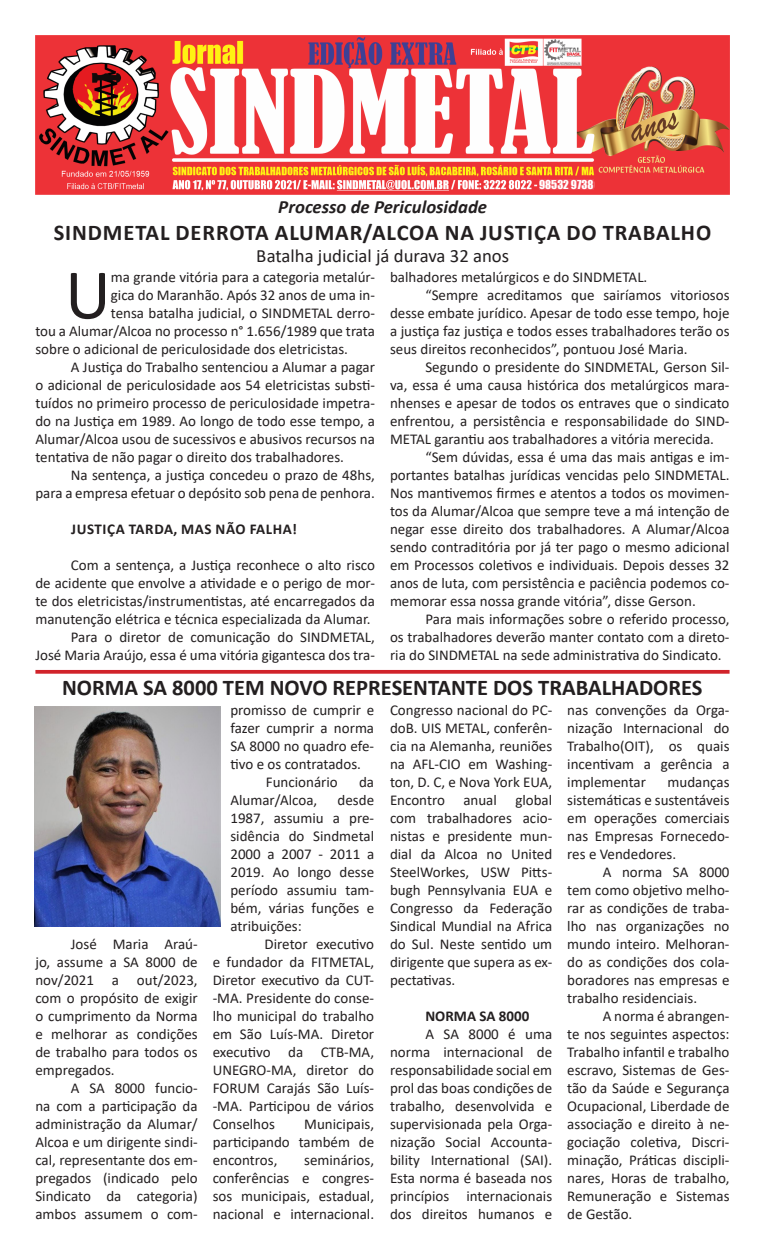
<style>
.page{position:relative;width:765px;height:1260px;background:#fff}
.page>*{position:absolute;margin:0;border:0;box-sizing:border-box;transform-origin:0 0}
.t1{font:71.75px "Calibri";color:#231f20}
.t2{font:700 22.5px "Calibri";letter-spacing:.04em;color:#231f20}
.t3{font:700 22.5px "Calibri";color:#231f20}
.t4{font:18.75px "Calibri";color:#231f20}
.t5{font:italic 700 18.75px "Calibri";color:#231f20}
.t6{font:15px/18px "Calibri";color:#231f20;text-align:justify}
.t7{font:700 15px "Calibri";letter-spacing:.035em;color:#231f20}
.t8{font:700 15px "Calibri";color:#231f20}
.t9{font:11.25px "Impact";color:#fff}
</style>
<div class="page">
<svg style="left:35px;top:670px;width:695px;height:4px;background:#d43339"></svg>
<img style="left:35px;top:707px;width:186px;height:219px">
<img style="left:35px;top:35px;width:695px;height:159px">
<div style="left:539px;top:179px;width:55px;height:11px;background:#ee434e"></div>
<p class="t9" style="left:539px;top:175px;width:56px">98532 9738</p>
<p class="t5" style="left:278px;top:193px;width:210px">Processo de Periculosidade</p>
<p class="t4" style="left:256px;top:242px;width:254px">Batalha judicial já durava 32 anos</p>
<p class="t2" style="left:54px;top:217px;width:659px">SINDMETAL DERROTA ALUMAR/ALCOA NA JUSTIÇA DO TRABALHO</p>
<p class="t1" style="left:65px;top:245px;width:48px">U</p>
<p class="t6" style="left:111px;top:268px;width:266px">ma grande vitória para a categoria metalúr-</p>
<p class="t6" style="left:111px;top:286px;width:266px">gica do Maranhão. Após 32 anos de uma in-</p>
<p class="t6" style="left:111px;top:304px;width:266px">tensa batalha judicial, o SINDMETAL derro-</p>
<p class="t6" style="left:35px;top:322px;width:341px">tou a Alumar/Alcoa no processo n° 1.656/1989 que trata</p>
<p class="t6" style="left:35px;top:340px;width:314px">sobre o adicional de periculosidade dos eletricistas.</p>
<p class="t6" style="left:35px;top:358px;width:341px;text-indent:35px">A Justiça do Trabalho sentenciou a Alumar a pagar o adicional de periculosidade aos 54 eletricistas substi&shy;tuídos no primeiro processo de periculosidade impetra&shy;do na Justiça em 1989. Ao longo de todo esse tempo, a Alumar/Alcoa usou de sucessivos e abusivos recursos na tentativa de não pagar o direito dos trabalhadores.</p>
<p class="t6" style="left:35px;top:466px;width:341px;text-align:right">Na sentença, a justiça concedeu o prazo de 48hs,<br>para a empresa efetuar o depósito sob pena de penhora.</p>
<p class="t7" style="left:71px;top:519px;width:228px">JUSTIÇA TARDA, MAS NÃO FALHA!</p>
<p class="t6" style="left:35px;top:556px;width:341px;text-indent:35px">Com a sentença, a Justiça reconhece o alto risco de acidente que envolve a atividade e o perigo de mor&shy;te dos eletricistas/instrumentistas, até encarregados da manutenção elétrica e técnica especializada da Alumar.</p>
<p class="t6" style="left:35px;top:628px;width:341px;text-align:right">Para o diretor de comunicação do SINDMETAL,<br>José Maria Araújo, essa é uma vitória gigantesca dos tra-</p>
<p class="t6" style="left:390px;top:268px;width:259px">balhadores metalúrgicos e do SINDMETAL.</p>
<p class="t6" style="left:390px;top:286px;width:341px;text-indent:35px">“Sempre acreditamos que sairíamos vitoriosos desse embate jurídico. Apesar de todo esse tempo, hoje a justiça faz justiça e todos esses trabalhadores terão os seus direitos reconhecidos”, pontuou José Maria.</p>
<p class="t6" style="left:390px;top:358px;width:341px;text-indent:35px">Segundo o presidente do SINDMETAL, Gerson Sil&shy;va, essa é uma causa histórica dos metalúrgicos mara&shy;nhenses e apesar de todos os entraves que o sindicato enfrentou, a persistência e responsabilidade do SIND-METAL garantiu aos trabalhadores a vitória merecida.</p>
<p class="t6" style="left:390px;top:448px;width:341px;text-indent:35px">“Sem dúvidas, essa é uma das mais antigas e im&shy;portantes batalhas jurídicas vencidas pelo SINDMETAL.<br>Nos mantivemos firmes e atentos a todos os movimen&shy;tos da Alumar/Alcoa que sempre teve a má intenção de negar esse direito dos trabalhadores. A Alumar/Alcoa sendo contraditória por já ter pago o mesmo adicional em Processos coletivos e individuais. Depois desses 32 anos de luta, com persistência e paciência podemos co&shy;memorar essa nossa grande vitória”, disse Gerson.</p>
<p class="t6" style="left:390px;top:610px;width:341px;text-indent:35px">Para mais informações sobre o referido processo, os trabalhadores deverão manter contato com a direto&shy;ria do SINDMETAL na sede administrativa do Sindicato.</p>
<p class="t3" style="left:62px;top:672px;width:642px">NORMA SA 8000 TEM NOVO REPRESENTANTE DOS TRABALHADORES</p>
<p class="t6" style="left:35px;top:934px;width:164px;text-indent:35px">José Maria Araú&shy;jo, assume a SA 8000 de nov/2021 a out/2023, com o propósito de exigir o cumprimento da Norma e melhorar as condições de trabalho para todos os empregados.</p>
<p class="t6" style="left:35px;top:1078px;width:164px;text-indent:35px">A SA 8000 funcio&shy;na com a participação da administração da Alumar/ Alcoa e um dirigente sindi&shy;cal, representante dos em&shy;pregados (indicado pelo Sindicato da categoria) ambos assumem o com-</p>
<p class="t6" style="left:230px;top:700px;width:145px">promisso de cumprir e fazer cumprir a norma SA 8000 no quadro efe&shy;tivo e os contratados.</p>
<p class="t6" style="left:266px;top:772px;width:73px">Funcionário</p>
<p class="t6" style="left:359px;top:772px;width:17px">da</p>
<p class="t6" style="left:230px;top:790px;width:88px">Alumar/Alcoa,</p>
<p class="t6" style="left:230px;top:790px;width:145px;text-indent:107px">desde 1987, assumiu a pre&shy;sidência do Sindmetal 2000 a 2007 - 2011 a 2019. Ao longo desse período assumiu tam&shy;bém, várias funções e atribuições:</p>
<p class="t6" style="left:213px;top:934px;width:163px;text-indent:52px">Diretor executivo e fundador da FITMETAL, Diretor executivo da CUT--MA. Presidente do conse&shy;lho municipal do trabalho em São Luís-MA. Diretor executivo da CTB-MA, UNEGRO-MA, diretor do FORUM Carajás São Luís--MA. Participou de vários Conselhos</p>
<p class="t6" style="left:213px;top:1114px;width:163px;text-indent:92px">Municipais, participando também de encontros,</p>
<p class="t6" style="left:213px;top:1150px;width:163px;text-indent:91px">seminários, conferências e congres&shy;sos municipais, estadual, nacional e internacional.</p>
<p class="t6" style="left:390px;top:700px;width:164px">Congresso nacional do PC&shy;doB. UIS METAL, conferên&shy;cia na Alemanha, reuniões na AFL-CIO em Washing&shy;ton, D. C, e Nova York EUA, Encontro anual global com trabalhadores acio&shy;nistas e presidente mun&shy;dial da Alcoa no United SteelWorkes, USW Pitts&shy;bugh Pennsylvania EUA e Congresso da Federação Sindical Mundial na Africa do Sul. Neste sentido um dirigente que supera as ex&shy;pectativas.</p>
<p class="t8" style="left:425px;top:1005px;width:105px">NORMA SA 8000</p>
<p class="t6" style="left:390px;top:1024px;width:164px;text-indent:35px">A SA 8000 é uma norma internacional de responsabilidade social em prol das boas condições de trabalho, desenvolvida e supervisionada pela Orga&shy;nização Social Accounta&shy;bility International (SAI).<br>Esta norma é baseada nos princípios internacionais dos direitos humanos e</p>
<p class="t6" style="left:567px;top:700px;width:164px">nas convenções da Orga&shy;nização Internacional do Trabalho(OIT), os quais incentivam a gerência a implementar</p>
<p class="t6" style="left:567px;top:772px;width:164px;text-indent:100px">mudanças sistemáticas e sustentáveis em operações comerciais nas Empresas Fornecedo&shy;res e Vendedores.</p>
<p class="t6" style="left:567px;top:862px;width:164px;text-indent:35px">A norma SA 8000 tem como objetivo melho&shy;rar as condições de traba&shy;lho nas organizações no mundo inteiro. Melhoran&shy;do as condições dos cola&shy;boradores nas empresas e trabalho residenciais.</p>
<p class="t6" style="left:567px;top:1006px;width:164px;text-indent:35px">A norma é abrangen&shy;te nos seguintes aspectos:<br>Trabalho infantil e trabalho escravo, Sistemas de Ges&shy;tão da Saúde e Segurança Ocupacional, Liberdade de associação e direito à ne&shy;gociação coletiva, Discri&shy;minação, Práticas discipli&shy;nares, Horas de trabalho, Remuneração e Sistemas de Gestão.</p>
</div>
